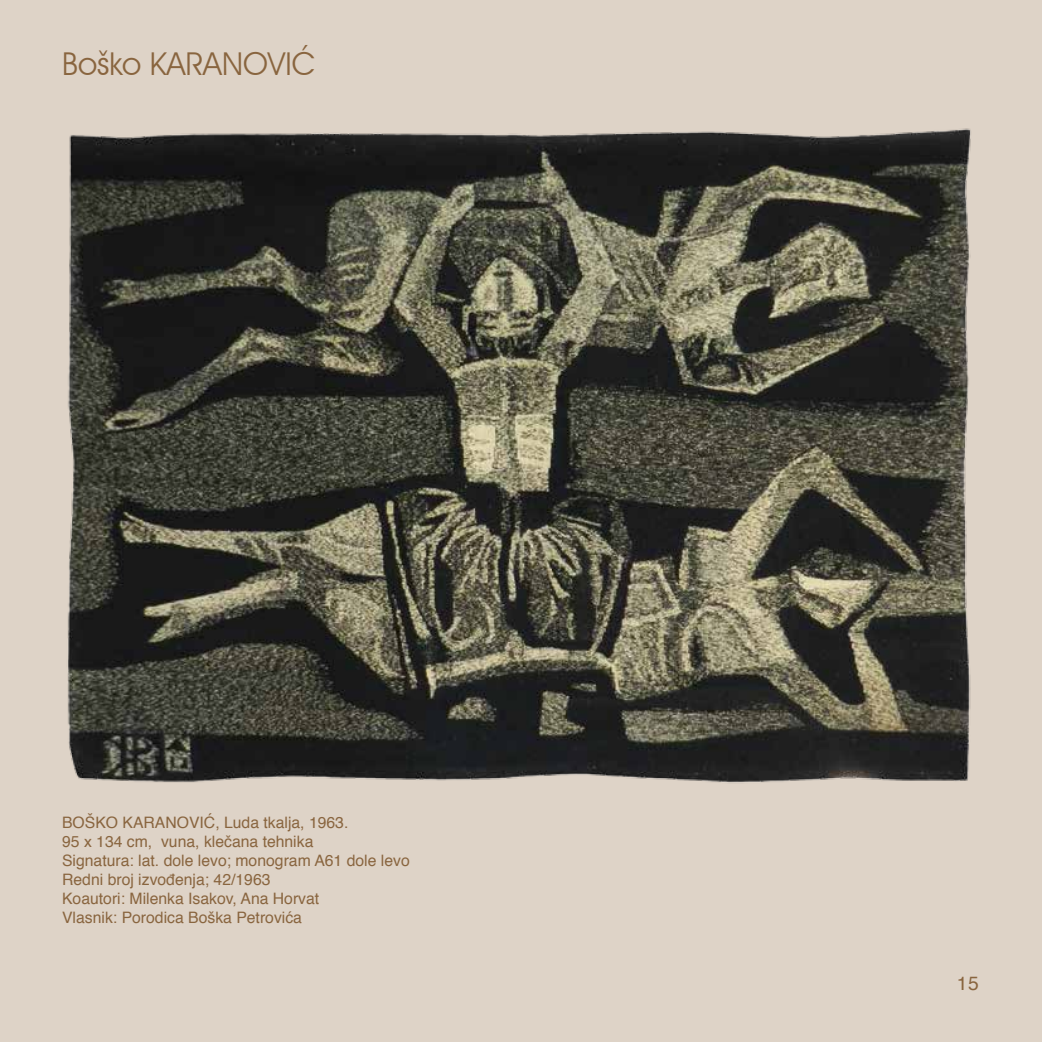
<style>
.page{position:relative;width:1042px;height:1042px;background:#ded3c7}
.page>*{position:absolute;margin:0;border:0;box-sizing:border-box;transform-origin:0 0}
.t1{font:31.5px "Avant Garde IT Cby BT";color:#89653f}
.t2{font:19.25px "Helvetica";color:#89653f}
.t3{font:15.75px/18.9px "Helvetica";color:#89653f}
</style>
<div class="page">
<img style="left:67px;top:128px;width:904px;height:655px">
<h1 class="t1" style="left:62px;top:45px;width:255px">Boško KARANOVIĆ</h1>
<p class="t3" style="left:62px;top:814px;width:349px">BOŠKO KARANOVIĆ, Luda tkalja, 1963.<br>95 x 134 cm, vuna, klečana tehnika<br>Signatura: lat. dole levo; monogram A61 dole levo Redni broj izvođenja; 42/1963<br>Koautori: Milenka Isakov, Ana Horvat<br>Vlasnik: Porodica Boška Petrovića</p>
<p class="t2" style="left:957px;top:968px;width:24px">15</p>
</div>
